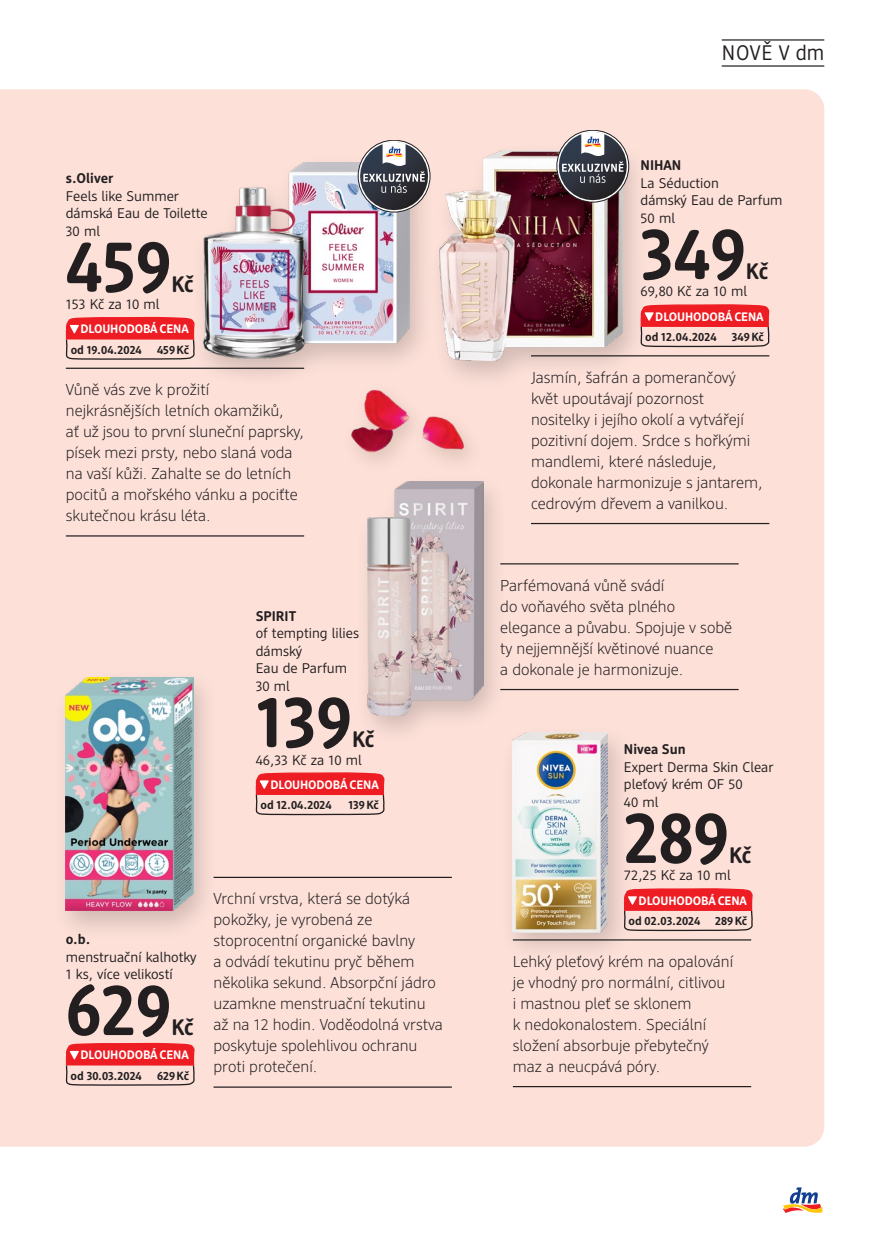
<style>
.page{position:relative;width:869px;height:1241px;background:#fff}
.page>*{position:absolute;margin:0;border:0;box-sizing:border-box;transform-origin:0 0}
.t1{font:700 72.8px "DM Brand";color:#231f20}
.t2{font:700 22.4px "DM Brand";letter-spacing:-.02em;color:#231f20}
.t3{font:21px "DM Brand";letter-spacing:.03em;color:#231f20}
.t4{font:300 15.75px/21px "DM Support";color:#231f20}
.t5{font:14px/17.5px "DM Support";color:#231f20}
.t6{font:700 14px "DM Support";color:#231f20}
.t7{font:700 12.25px "DM Support";letter-spacing:-.01em;color:#fff}
.t8{font:700 11.9px "DM Support";color:#231f20}
</style>
<div class="page">
<div style="left:0;top:89px;width:823px;height:1057px;background:#fde1d9"></div>
<img style="left:324px;top:388px;width:70px;height:89px">
<img style="left:394px;top:388px;width:107px;height:85px">
<svg style="left:783px;top:1187px;width:40px;height:26px"></svg>
<div style="left:354px;top:473px;width:154px;height:272px;background:#231f20;opacity:.2"></div>
<img style="left:367px;top:482px;width:116px;height:233px">
<hr style="left:500px;top:688px;width:238px;height:2px;background:#231f20">
<hr style="left:500px;top:563px;width:238px;height:1px;background:#231f20">
<svg style="left:255px;top:771px;width:130px;height:44px;background:#ed7a7a"></svg>
<div style="left:53px;top:669px;width:166px;height:271px;background:#231f20;opacity:.2"></div>
<img style="left:66px;top:677px;width:128px;height:233px">
<hr style="left:213px;top:1086px;width:238px;height:1px;background:#231f20">
<hr style="left:213px;top:876px;width:238px;height:1px;background:#231f20">
<svg style="left:65px;top:1042px;width:130px;height:44px;background:#ed7a79"></svg>
<div style="left:499px;top:724px;width:134px;height:238px;background:#231f20;opacity:.2"></div>
<img style="left:512px;top:732px;width:95px;height:200px">
<hr style="left:512px;top:1085px;width:238px;height:1px;background:#231f20">
<hr style="left:512px;top:939px;width:238px;height:1px;background:#231f20">
<svg style="left:623px;top:887px;width:130px;height:44px;background:#ed7a79"></svg>
<div style="left:426px;top:142px;width:222px;height:248px;background:#231f20;opacity:.2"></div>
<img style="left:439px;top:150px;width:183px;height:211px">
<svg style="left:554px;top:131px;width:76px;height:73px;background:#746d72"></svg>
<hr style="left:530px;top:523px;width:239px;height:1px;background:#231f20">
<hr style="left:530px;top:355px;width:239px;height:1px;background:#231f20">
<svg style="left:639px;top:303px;width:130px;height:45px;background:#ed7c7b"></svg>
<div style="left:191px;top:154px;width:244px;height:234px;background:#231f20;opacity:.2"></div>
<img style="left:203px;top:162px;width:206px;height:197px">
<svg style="left:356px;top:141px;width:76px;height:73px;background:#827e84"></svg>
<hr style="left:66px;top:535px;width:238px;height:1px;background:#231f20">
<hr style="left:66px;top:367px;width:238px;height:2px;background:#231f20">
<svg style="left:65px;top:316px;width:130px;height:44px;background:#ed7a79"></svg>
<hr style="left:721px;top:39px;width:102px;height:2px;background:#231f20">
<hr style="left:721px;top:65px;width:102px;height:2px;background:#231f20">
<p class="t6" style="left:66px;top:169px;width:49px">s.Oliver</p>
<p class="t5" style="left:66px;top:186px;width:143px">Feels like Summer dámská Eau de Toilette<br>30 ml</p>
<h1 class="t1" style="left:66px;top:220px;width:107px">459</h1>
<h2 class="t2" style="left:171px;top:269px;width:24px">Kč</h2>
<p class="t5" style="left:66px;top:295px;width:95px">153 Kč za 10 ml</p>
<p class="t7" style="left:80px;top:321px;width:110px">DLOUHODOBÁ CENA</p>
<p class="t8" style="left:71px;top:342px;width:73px">od 19.04.2024</p>
<p class="t8" style="left:157px;top:342px;width:34px">459Kč</p>
<p class="t4" style="left:66px;top:378px;width:240px">Vůně vás zve k prožití nejkrásnějších letních okamžiků,<br>ať už jsou to první sluneční paprsky, písek mezi prsty, nebo slaná voda na vaší kůži. Zahalte se do letních pocitů a mořského vánku a pociťte skutečnou krásu léta.</p>
<p class="t6" style="left:255px;top:607px;width:42px">SPIRIT</p>
<p class="t5" style="left:255px;top:624px;width:105px">of tempting lilies dámský<br>Eau de Parfum<br>30 ml</p>
<h1 class="t1" style="left:255px;top:675px;width:98px">139</h1>
<h2 class="t2" style="left:352px;top:725px;width:24px">Kč</h2>
<p class="t5" style="left:255px;top:750px;width:108px">46,33 Kč za 10 ml</p>
<p class="t7" style="left:270px;top:776px;width:110px">DLOUHODOBÁ CENA</p>
<p class="t8" style="left:260px;top:797px;width:73px">od 12.04.2024</p>
<p class="t8" style="left:348px;top:797px;width:32px">139Kč</p>
<p class="t6" style="left:66px;top:930px;width:26px">o.b.</p>
<p class="t5" style="left:66px;top:947px;width:132px">menstruační kalhotky<br>1 ks, více velikostí</p>
<h1 class="t1" style="left:66px;top:963px;width:107px">629</h1>
<h2 class="t2" style="left:171px;top:1012px;width:24px">Kč</h2>
<p class="t7" style="left:80px;top:1047px;width:110px">DLOUHODOBÁ CENA</p>
<p class="t8" style="left:71px;top:1067px;width:73px">od 30.03.2024</p>
<p class="t8" style="left:157px;top:1067px;width:34px">629Kč</p>
<p class="t4" style="left:213px;top:887px;width:231px">Vrchní vrstva, která se dotýká pokožky, je vyrobená ze stoprocentní organické bavlny<br>a odvádí tekutinu pryč během několika sekund. Absorpční jádro uzamkne menstruační tekutinu až na 12 hodin. Voděodolná vrstva poskytuje spolehlivou ochranu proti protečení.</p>
<h3 class="t3" style="left:721px;top:40px;width:104px">NOVĚ V dm</h3>
<p class="t6" style="left:640px;top:157px;width:42px">NIHAN</p>
<p class="t5" style="left:640px;top:174px;width:143px">La Séduction<br>dámský Eau de Parfum<br>50 ml</p>
<h1 class="t1" style="left:640px;top:208px;width:107px">349</h1>
<h2 class="t2" style="left:745px;top:257px;width:24px">Kč</h2>
<p class="t5" style="left:640px;top:282px;width:108px">69,80 Kč za 10 ml</p>
<p class="t7" style="left:655px;top:309px;width:110px">DLOUHODOBÁ CENA</p>
<p class="t8" style="left:645px;top:329px;width:73px">od 12.04.2024</p>
<p class="t8" style="left:731px;top:329px;width:34px">349Kč</p>
<p class="t4" style="left:530px;top:366px;width:233px">Jasmín, šafrán a pomerančový květ upoutávají pozornost nositelky i jejího okolí a vytvářejí pozitivní dojem. Srdce s hořkými mandlemi, které následuje, dokonale harmonizuje s jantarem, cedrovým dřevem a vanilkou.</p>
<p class="t4" style="left:500px;top:574px;width:233px">Parfémovaná vůně svádí<br>do voňavého světa plného elegance a půvabu. Spojuje v sobě ty nejjemnější květinové nuance<br>a dokonale je harmonizuje.</p>
<p class="t6" style="left:623px;top:740px;width:63px">Nivea Sun</p>
<p class="t5" style="left:623px;top:757px;width:151px">Expert Derma Skin Clear pleťový krém OF 50<br>40 ml</p>
<h1 class="t1" style="left:623px;top:791px;width:106px">289</h1>
<h2 class="t2" style="left:728px;top:840px;width:24px">Kč</h2>
<p class="t5" style="left:623px;top:866px;width:108px">72,25 Kč za 10 ml</p>
<p class="t7" style="left:638px;top:892px;width:110px">DLOUHODOBÁ CENA</p>
<p class="t8" style="left:628px;top:913px;width:120px">od 02.03.2024 289Kč</p>
<p class="t4" style="left:512px;top:950px;width:222px">Lehký pleťový krém na opalování je vhodný pro normální, citlivou<br>i mastnou pleť se sklonem<br>k nedokonalostem. Speciální složení absorbuje přebytečný maz a neucpává póry.</p>
</div>
